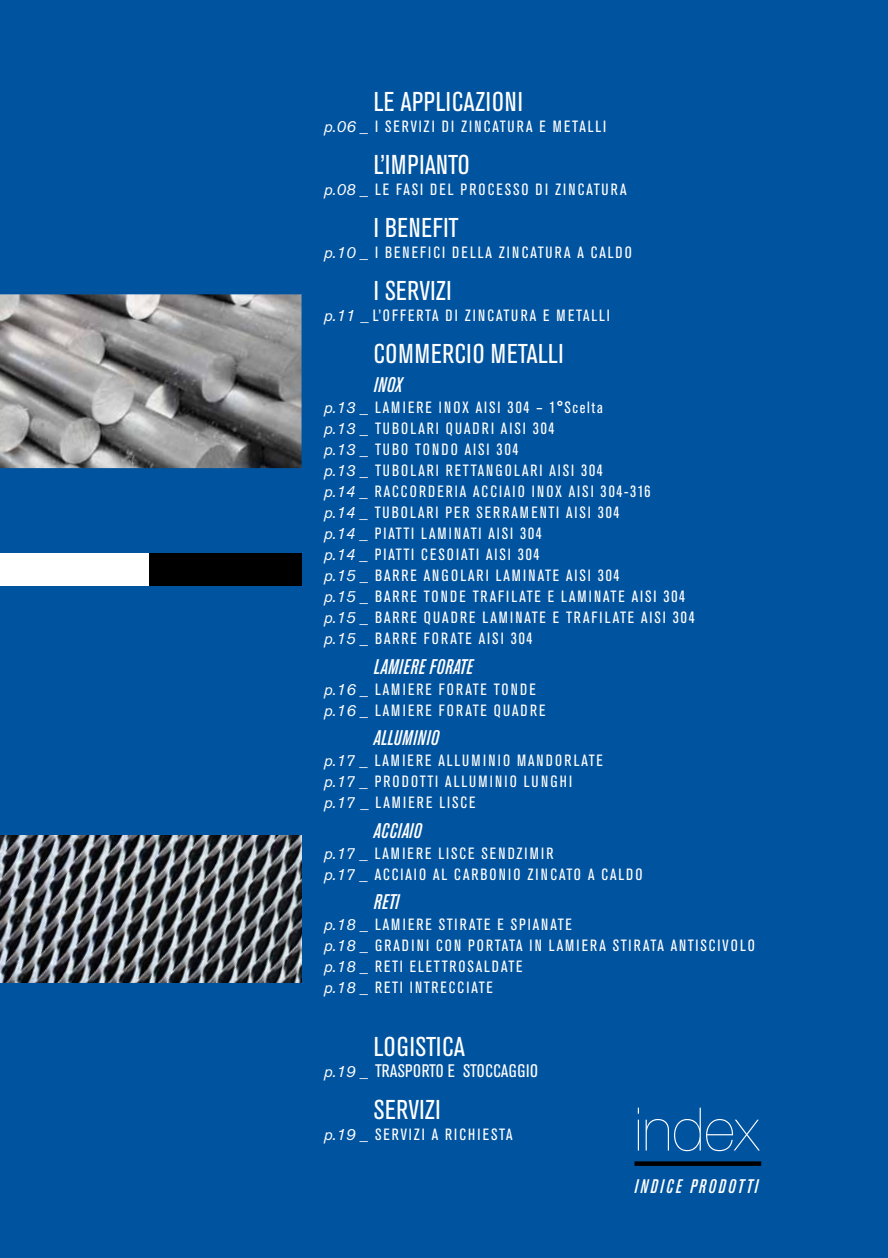
<style>
.page{position:relative;width:888px;height:1258px;background:#00539f}
.page>*{position:absolute;margin:0;border:0;box-sizing:border-box;transform-origin:0 0}
.t1{font:200 60px "Helvetica Neue";color:#fff}
.t2{font:condensed 27px "Akzidenz Grotesk BE";letter-spacing:.02em;color:#fff}
.t3{font:italic 500 condensed 21px "Akzidenz Grotesk BE";letter-spacing:.02em;color:#fff}
.t4{font:italic 500 condensed 19.5px "Akzidenz Grotesk BE";letter-spacing:.12em;color:#fff}
.t5{font:condensed 18px "Akzidenz Grotesk BE";letter-spacing:.02em;color:#fff}
.t6{font:condensed 16.2px/21px "Akzidenz Grotesk BE";letter-spacing:.12em;color:#fff}
.s1{font-style:italic;font-stretch:normal}
.s2{font-style:italic;font-stretch:normal;font-size:16.2px}
.s3{font-size:16.2px}
</style>
<div class="page">
<div style="left:0;top:553px;width:301px;height:32px;background:#fff"></div>
<div style="left:149px;top:553px;width:153px;height:32px;background:#000"></div>
<div style="left:634px;top:1161px;width:127px;height:5px;background:#000"></div>
<img style="left:0;top:835px;width:301px;height:148px">
<img style="left:0;top:294px;width:302px;height:174px">
<h2 class="t2" style="left:374px;top:86px;width:151px">LE APPLICAZIONI</h2>
<p class="t6" style="left:324px;top:116px;width:284px"><span class="s1">p.06</span> _ I SERVIZI DI ZINCATURA E METALLI</p>
<h2 class="t2" style="left:374px;top:149px;width:97px">L’IMPIANTO</h2>
<p class="t6" style="left:324px;top:179px;width:304px"><span class="s1">p.08</span> _ LE FASI DEL PROCESSO DI ZINCATURA</p>
<h2 class="t2" style="left:374px;top:212px;width:86px">I BENEFIT</h2>
<p class="t6" style="left:324px;top:242px;width:310px"><span class="s1">p.10</span> _ I BENEFICI DELLA ZINCATURA A CALDO</p>
<h2 class="t2" style="left:374px;top:275px;width:79px">I SERVIZI</h2>
<p class="t6" style="left:324px;top:305px;width:288px"><span class="s1">p.11 _</span> L’OFFERTA DI ZINCATURA E METALLI</p>
<h2 class="t2" style="left:374px;top:338px;width:191px">COMMERCIO METALLI</h2>
<p class="t3" style="left:374px;top:373px;width:30px">INOX</p>
<p class="t6" style="left:324px;top:397px;width:372px"><span class="s1">p.13</span> _ LAMIERE INOX AISI 304 – 1°Scelta<br><span class="s1">p.13</span> _ TUBOLARI QUADRI AISI 304<br><span class="s1">p.13</span> _ TUBO TONDO AISI 304<br><span class="s1">p.13</span> _ TUBOLARI RETTANGOLARI AISI 304<br><span class="s1">p.14</span> _ RACCORDERIA ACCIAIO INOX AISI 304-316<br><span class="s1">p.14</span> _ TUBOLARI PER SERRAMENTI AISI 304<br><span class="s1">p.14</span> _ PIATTI LAMINATI AISI 304<br><span class="s1">p.14</span> _ PIATTI CESOIATI AISI 304<br><span class="s1">p.15</span> _ BARRE ANGOLARI LAMINATE AISI 304<br><span class="s1">p.15</span> _ BARRE TONDE TRAFILATE E LAMINATE AISI 304 <span class="s1">p.15</span> _ BARRE QUADRE LAMINATE E TRAFILATE AISI 304 <span class="s1">p.15</span> _ BARRE FORATE AISI 304</p>
<p class="t3" style="left:374px;top:654px;width:101px">LAMIERE FORATE</p>
<p class="t6" style="left:324px;top:679px;width:223px"><span class="s1">p.16</span> _ LAMIERE FORATE TONDE <span class="s1">p.16</span> _ LAMIERE FORATE QUADRE</p>
<p class="t3" style="left:374px;top:726px;width:67px">ALLUMINIO</p>
<p class="t6" style="left:324px;top:750px;width:281px"><span class="s1">p.17</span> _ LAMIERE ALLUMINIO MANDORLATE <span class="s1">p.17</span> _ PRODOTTI ALLUMINIO LUNGHI <span class="s1">p.17</span> _ LAMIERE LISCE</p>
<p class="t3" style="left:374px;top:818px;width:50px">ACCIAIO</p>
<p class="t6" style="left:324px;top:843px;width:320px"><span class="s1">p.17</span> _ LAMIERE LISCE SENDZIMIR<br><span class="s1">p.17</span> _ ACCIAIO AL CARBONIO ZINCATO A CALDO</p>
<p class="t3" style="left:374px;top:890px;width:27px">RETI</p>
<p class="t6" style="left:324px;top:914px;width:432px"><span class="s1">p.18</span> _ LAMIERE STIRATE E SPIANATE<br><span class="s1">p.18</span> _ GRADINI CON PORTATA IN LAMIERA STIRATA ANTISCIVOLO <span class="s1">p.18</span> _ RETI ELETTROSALDATE<br><span class="s1">p.18</span> _ RETI INTRECCIATE</p>
<h2 class="t2" style="left:374px;top:1032px;width:93px">LOGISTICA</h2>
<p class="t5" style="left:324px;top:1061px;width:216px"><span class="s2">p.19</span> <span class="s3">_</span> TRASPORTO E STOCCAGGIO</p>
<h2 class="t2" style="left:374px;top:1095px;width:68px">SERVIZI</h2>
<p class="t6" style="left:324px;top:1124px;width:190px"><span class="s1">p.19</span> _ SERVIZI A RICHIESTA</p>
<h1 class="t1" style="left:634px;top:1082px;width:126px">index</h1>
<p class="t4" style="left:634px;top:1175px;width:125px">INDICE PRODOTTI</p>
</div>
